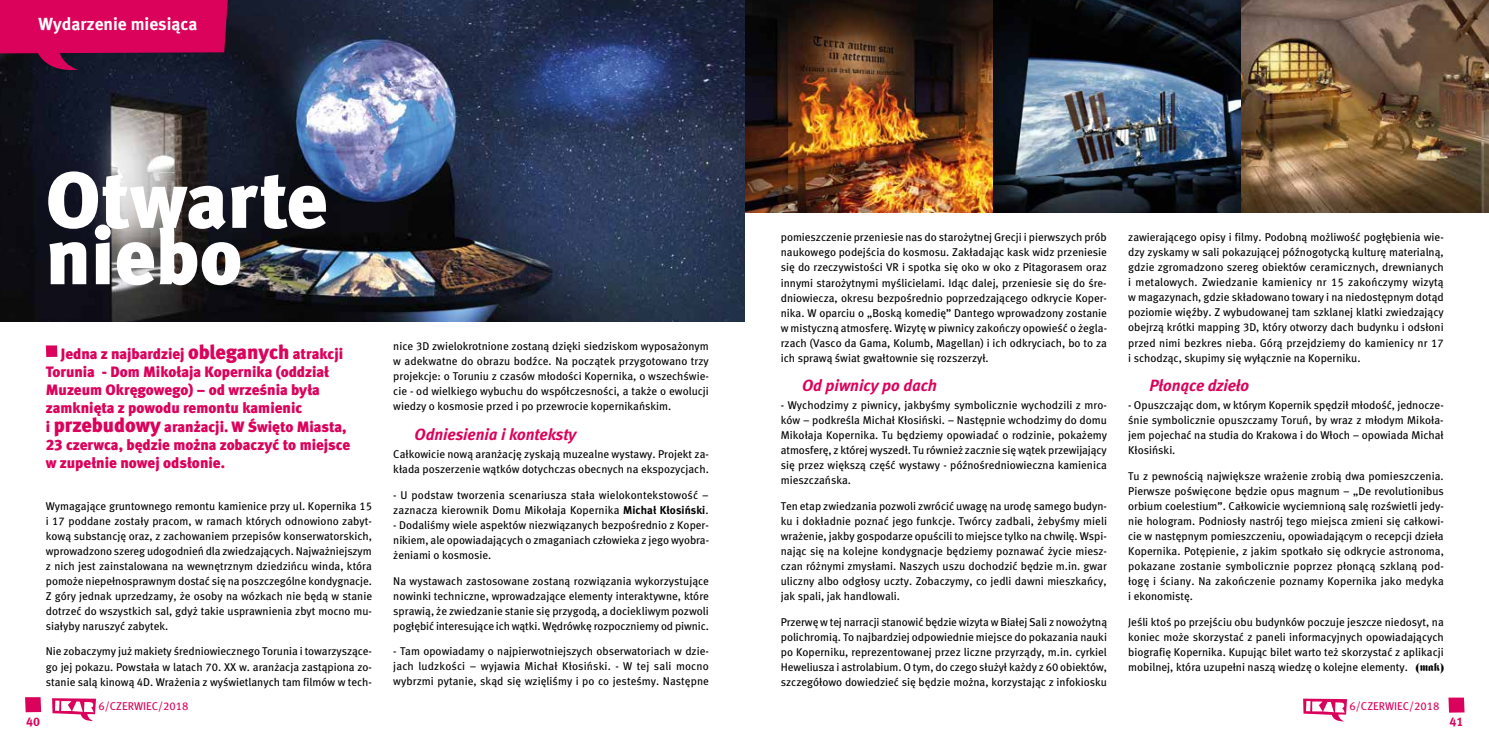
<style>
.page{position:relative;width:1489px;height:745px;background:#fff}
.page>*{position:absolute;margin:0;border:0;box-sizing:border-box;transform-origin:0 0}
.t1{font:79.5px/56.2px "Meta Black CELF";color:#fff}
.t2{font:17.5px "Meta Bold CELF";color:#fff}
.t3{font:italic 16.25px "Meta Bold CELF";color:#db025b}
.t4{font:15px/18.1px "Meta Black CELF";color:#db025b}
.t5{font:12.5px "Meta Bold CELF";color:#db025b}
.t6{font:11.25px/15px "Meta Book CELF";color:#000;text-align:justify}
.t7{font:11.25px "Meta Book CELF";color:#db025b}
.s1{font-size:20px}
.s2{font-family:"Meta Bold CELF"}
.s3{font-family:"Frankenstein"}
</style>
<div class="page">
<svg style="left:52px;top:698px;width:44px;height:23px"></svg>
<img style="left:0;top:0;width:744px;height:321px">
<svg style="left:25px;top:697px;width:16px;height:14px"></svg>
<svg style="left:46px;top:345px;width:11px;height:12px"></svg>
<svg style="left:0;top:0;width:228px;height:75px;background:#a3084c"></svg>
<svg style="left:1303px;top:698px;width:43px;height:24px"></svg>
<svg style="left:1448px;top:697px;width:16px;height:15px"></svg>
<img style="left:745px;top:0;width:743px;height:212px">
<h2 class="t2" style="left:39px;top:13px;width:160px">Wydarzenie miesiąca</h2>
<h1 class="t1" style="left:46px;top:171px;width:283px">Otwarte niebo</h1>
<p class="t4" style="left:46px;top:344px;width:306px;text-indent:15px">Jedna z najbardziej <span class="s1">obleganych</span> atrakcji Torunia - Dom Mikołaja Kopernika (oddział Muzeum Okręgowego) – od września była zamknięta z powodu remontu kamienic<br>i <span class="s1">przebudowy</span> aranżacji. W Święto Miasta, 23 czerwca, będzie można zobaczyć to miejsce w zupełnie nowej odsłonie.</p>
<p class="t6" style="left:46px;top:498px;width:328px">Wymagające gruntownego remontu kamienice przy ul. Kopernika 15 i 17 poddane zostały pracom, w ramach których odnowiono zabyt&shy;kową substancję oraz, z zachowaniem przepisów konserwatorskich, wprowadzono szereg udogodnień dla zwiedzających. Najważniejszym z nich jest zainstalowana na wewnętrznym dziedzińcu winda, która pomoże niepełnosprawnym dostać się na poszczególne kondygnacje.<br>Z góry jednak uprzedzamy, że osoby na wózkach nie będą w stanie dotrzeć do wszystkich sal, gdyż takie usprawnienia zbyt mocno mu&shy;siałyby naruszyć zabytek.</p>
<p class="t6" style="left:46px;top:643px;width:327px">Nie zobaczymy już makiety średniowiecznego Torunia i towarzyszące&shy;go jej pokazu. Powstała w latach 70. XX w. aranżacja zastąpiona zo&shy;stanie salą kinową 4D. Wrażenia z wyświetlanych tam filmów w tech-</p>
<p class="t5" style="left:26px;top:713px;width:15px">40</p>
<p class="t7" style="left:98px;top:698px;width:91px">6/CZERWIEC/2018</p>
<p class="t6" style="left:393px;top:339px;width:317px">nice 3D zwielokrotnione zostaną dzięki siedziskom wyposażonym w adekwatne do obrazu bodźce. Na początek przygotowano trzy projekcje: o Toruniu z czasów młodości Kopernika, o wszechświe&shy;cie - od wielkiego wybuchu do współczesności, a także o ewolucji wiedzy o kosmosie przed i po przewrocie kopernikańskim.</p>
<h3 class="t3" style="left:414px;top:424px;width:163px">Odniesienia i konteksty</h3>
<p class="t6" style="left:393px;top:446px;width:317px">Całkowicie nową aranżację zyskają muzealne wystawy. Projekt za&shy;kłada poszerzenie wątków dotychczas obecnych na ekspozycjach.</p>
<p class="t6" style="left:393px;top:487px;width:317px">- U podstaw tworzenia scenariusza stała wielokontekstowość – zaznacza kierownik Domu Mikołaja Kopernika <span class="s2">Michał Kłosiński</span>.</p>
<p class="t6" style="left:393px;top:517px;width:317px">- Dodaliśmy wiele aspektów niezwiązanych bezpośrednio z Koper&shy;nikiem, ale opowiadających o zmaganiach człowieka z jego wyobra&shy;żeniami o kosmosie.</p>
<p class="t6" style="left:393px;top:573px;width:317px">Na wystawach zastosowane zostaną rozwiązania wykorzystujące nowinki techniczne, wprowadzające elementy interaktywne, które sprawią, że zwiedzanie stanie się przygodą, a dociekliwym pozwoli pogłębić interesujące ich wątki. Wędrówkę rozpoczniemy od piwnic.</p>
<p class="t6" style="left:393px;top:643px;width:317px">- Tam opowiadamy o najpierwotniejszych obserwatoriach w dzie&shy;jach ludzkości – wyjawia Michał Kłosiński. - W tej sali mocno wybrzmi pytanie, skąd się wzięliśmy i po co jesteśmy. Następne</p>
<p class="t6" style="left:780px;top:230px;width:328px">pomieszczenie przeniesie nas do starożytnej Grecji i pierwszych prób naukowego podejścia do kosmosu. Zakładając kask widz przeniesie się do rzeczywistości VR i spotka się oko w oko z Pitagorasem oraz innymi starożytnymi myślicielami. Idąc dalej, przeniesie się do śre&shy;dniowiecza, okresu bezpośrednio poprzedzającego odkrycie Koper&shy;nika. W oparciu o „Boską komedię” Dantego wprowadzony zostanie w mistyczną atmosferę. Wizytę w piwnicy zakończy opowieść o żegla&shy;rzach (Vasco da Gama, Kolumb, Magellan) i ich odkryciach, bo to za ich sprawą świat gwałtownie się rozszerzył.</p>
<h3 class="t3" style="left:802px;top:375px;width:136px">Od piwnicy po dach</h3>
<p class="t6" style="left:780px;top:398px;width:328px">- Wychodzimy z piwnicy, jakbyśmy symbolicznie wychodzili z mro&shy;ków – podkreśla Michał Kłosiński. – Następnie wchodzimy do domu Mikołaja Kopernika. Tu będziemy opowiadać o rodzinie, pokażemy atmosferę, z której wyszedł. Tu również zacznie się wątek przewijający się przez większą część wystawy - późnośredniowieczna kamienica mieszczańska.</p>
<p class="t6" style="left:780px;top:498px;width:328px">Ten etap zwiedzania pozwoli zwrócić uwagę na urodę samego budyn&shy;ku i dokładnie poznać jego funkcje. Twórcy zadbali, żebyśmy mieli wrażenie, jakby gospodarze opuścili to miejsce tylko na chwilę. Wspi&shy;nając się na kolejne kondygnacje będziemy poznawać życie miesz&shy;czan różnymi zmysłami. Naszych uszu dochodzić będzie m.in. gwar uliczny albo odgłosy uczty. Zobaczymy, co jedli dawni mieszkańcy, jak spali, jak handlowali.</p>
<p class="t6" style="left:780px;top:614px;width:328px">Przerwę w tej narracji stanowić będzie wizyta w Białej Sali z nowożytną polichromią. To najbardziej odpowiednie miejsce do pokazania nauki po Koperniku, reprezentowanej przez liczne przyrządy, m.in. cyrkiel Heweliusza i astrolabium. O tym, do czego służył każdy z 60 obiektów, szczegółowo dowiedzieć się będzie można, korzystając z infokiosku</p>
<p class="t6" style="left:1128px;top:230px;width:317px">zawierającego opisy i filmy. Podobną możliwość pogłębienia wie&shy;dzy zyskamy w sali pokazującej późnogotycką kulturę materialną, gdzie zgromadzono szereg obiektów ceramicznych, drewnianych i metalowych. Zwiedzanie kamienicy nr 15 zakończymy wizytą w magazynach, gdzie składowano towary i na niedostępnym dotąd poziomie więźby. Z wybudowanej tam szklanej klatki zwiedzający obejrzą krótki mapping 3D, który otworzy dach budynku i odsłoni przed nimi bezkres nieba. Górą przejdziemy do kamienicy nr 17 i schodząc, skupimy się wyłącznie na Koperniku.</p>
<h3 class="t3" style="left:1149px;top:375px;width:101px">Płonące dzieło</h3>
<p class="t6" style="left:1128px;top:398px;width:317px">- Opuszczając dom, w którym Kopernik spędził młodość, jednocze&shy;śnie symbolicznie opuszczamy Toruń, by wraz z młodym Mikoła&shy;jem pojechać na studia do Krakowa i do Włoch – opowiada Michał Kłosiński.</p>
<p class="t6" style="left:1128px;top:468px;width:317px">Tu z pewnością największe wrażenie zrobią dwa pomieszczenia.<br>Pierwsze poświęcone będzie opus magnum – „De revolutionibus orbium coelestium”. Całkowicie wyciemnioną salę rozświetli jedy&shy;nie hologram. Podniosły nastrój tego miejsca zmieni się całkowi&shy;cie w następnym pomieszczeniu, opowiadającym o recepcji dzieła Kopernika. Potępienie, z jakim spotkało się odkrycie astronoma, pokazane zostanie symbolicznie poprzez płonącą szklaną pod&shy;łogę i ściany. Na zakończenie poznamy Kopernika jako medyka i ekonomistę.</p>
<p class="t6" style="left:1128px;top:614px;width:317px">Jeśli ktoś po przejściu obu budynków poczuje jeszcze niedosyt, na koniec może skorzystać z paneli informacyjnych opowiadających biografię Kopernika. Kupując bilet warto też skorzystać z aplikacji mobilnej, która uzupełni naszą wiedzę o kolejne elementy. <span class="s3">(mak)</span></p>
<p class="t7" style="left:1349px;top:699px;width:91px">6/CZERWIEC/2018</p>
<p class="t5" style="left:1449px;top:713px;width:15px">41</p>
</div>
